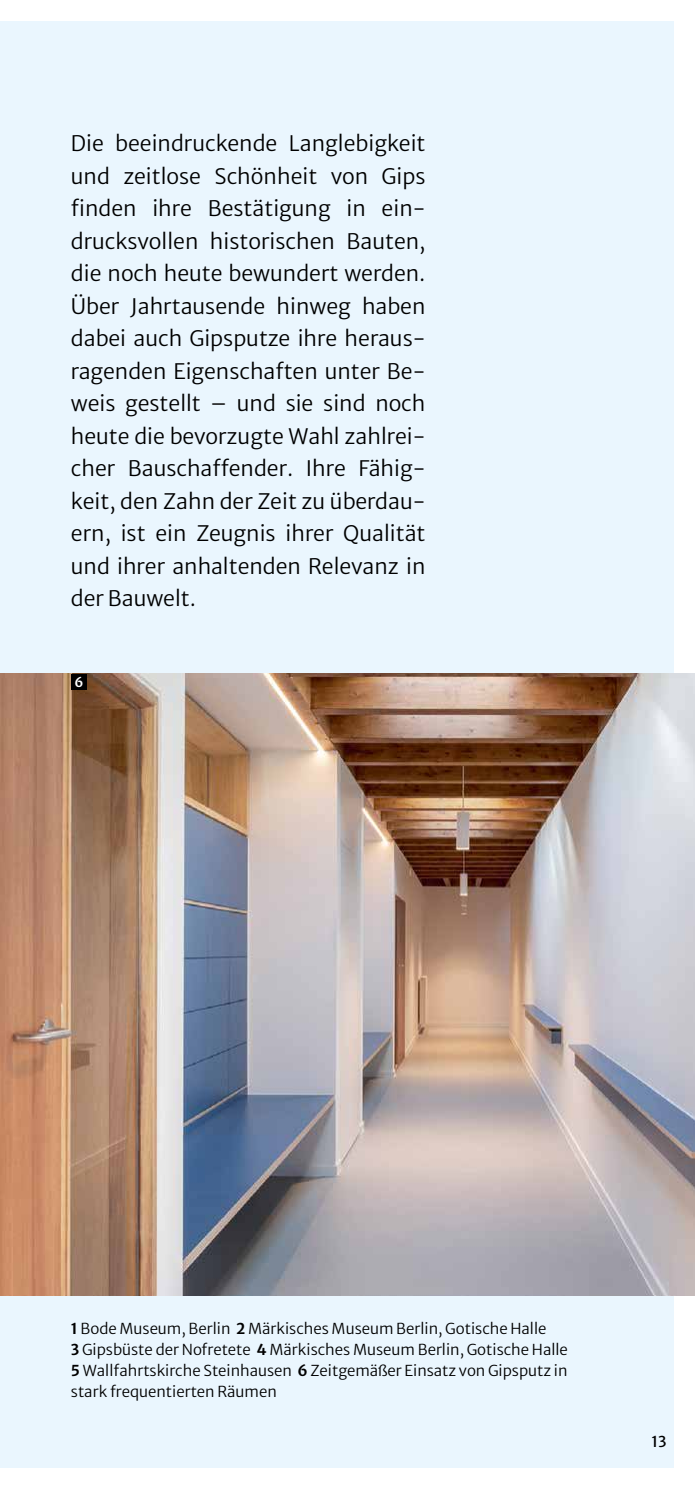
<style>
.page{position:relative;width:695px;height:1489px;background:#fff}
.page>*{position:absolute;margin:0;border:0;box-sizing:border-box;transform-origin:0 0}
.t1{font:21.25px/32.5px "Merriweather Sans";color:#000;text-align:justify}
.t2{font:15px/21.2px "Merriweather Sans";color:#000}
.t3{font:600 13px "Merriweather Sans";color:#fff}
.s1{font-weight:600}
</style>
<div class="page">
<div style="left:0;top:21px;width:673px;height:1446px;background:#eaf6fe"></div>
<img style="left:0;top:673px;width:694px;height:622px">
<div style="left:71px;top:673px;width:16px;height:16px;background:#000"></div>
<p class="t1" style="left:71px;top:125px;width:356px">Die beeindruckende Langlebigkeit und zeitlose Schönheit von Gips finden ihre Bestätigung in ein&shy;drucksvollen historischen Bauten, die noch heute bewundert werden.<br>Über Jahrtausende hinweg haben dabei auch Gipsputze ihre heraus&shy;ragenden Eigenschaften unter Be&shy;weis gestellt – und sie sind noch heute die bevorzugte Wahl zahlrei&shy;cher Bauschaffender. Ihre Fähig&shy;keit, den Zahn der Zeit zu überdau&shy;ern, ist ein Zeugnis ihrer Qualität und ihrer anhaltenden Relevanz in der Bauwelt.</p>
<p class="t3" style="left:74px;top:670px;width:11px">6</p>
<p class="t2" style="left:71px;top:1315px;width:498px"><span class="s1">1</span> Bode Museum, Berlin <span class="s1">2</span> Märkisches Museum Berlin, Gotische Halle<br><span class="s1">3</span> Gipsbüste der Nofretete <span class="s1">4</span> Märkisches Museum Berlin, Gotische Halle <span class="s1">5</span> Wallfahrtskirche Steinhausen <span class="s1">6</span> Zeitgemäßer Einsatz von Gipsputz in stark frequentierten Räumen</p>
<p class="t2" style="left:651px;top:1428px;width:17px">13</p>
</div>
